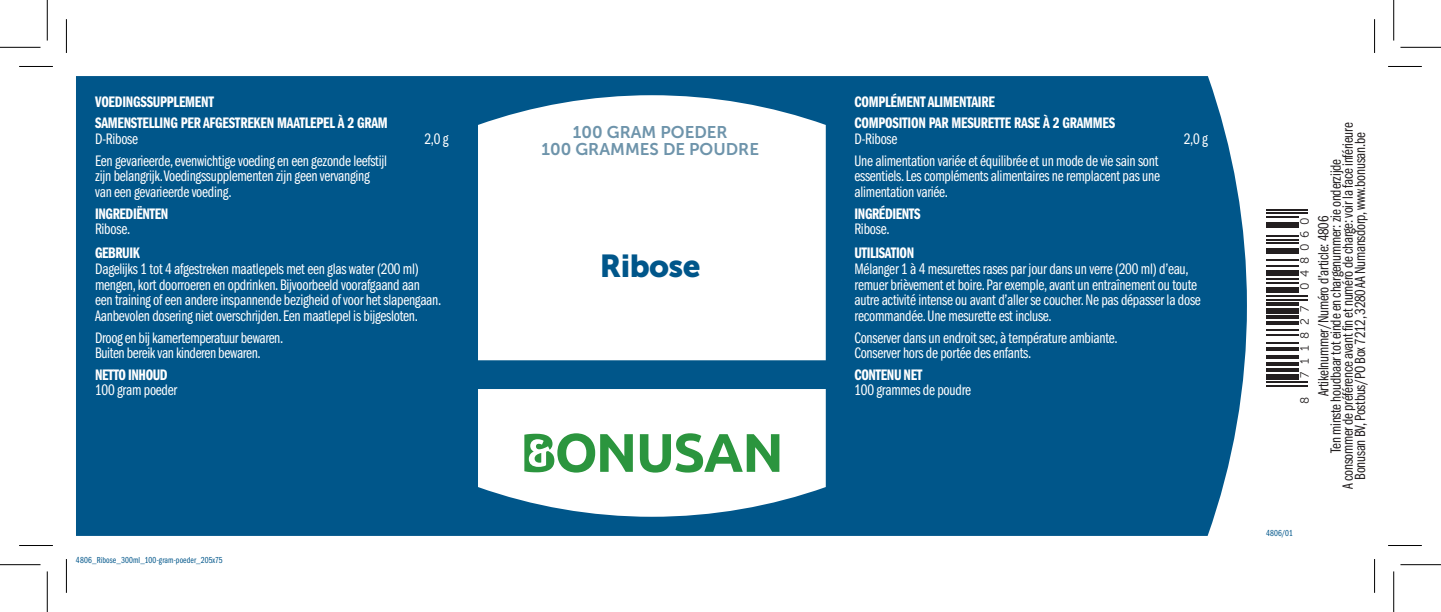
<style>
.page{position:relative;width:1441px;height:612px;background:#fff}
.page>*{position:absolute;margin:0;border:0;box-sizing:border-box;transform-origin:0 0}
.Productnaam{font:31.5px "Museo Sans 900";letter-spacing:-.02em;color:#00568a}
.Inhoud{font:16.88px "Museo Sans 700";color:#6e94ab}
.Body_Regular{font:15.75px/15.8px "Franklin Gothic Book Cmpr";letter-spacing:-.015em;color:#fff}
.Body_Regular_FRANS{font:15.75px/15.8px "Franklin Gothic Book Cmpr";letter-spacing:-.015em;color:#fff;text-align:justify}
.Body_Bold{font:15.75px "Franklin Gothic Demi Cmpr";letter-spacing:-.015em;color:#fff}
.Body_Regular-2{font:15.75px "Franklin Gothic Demi Cmpr";letter-spacing:-.025em;color:#fff}
.Body_Regular_FRANS-2{font:15.75px "Franklin Gothic Demi Cmpr";letter-spacing:-.025em;color:#fff}
.Artikelnummer{font:15.3px "Franklin Gothic Book Cmpr";letter-spacing:-.015em;color:#231f20}
.t1{font:11.92px "Museo Sans 300";letter-spacing:.5em;color:#231f20}
.Versienummer{font:9px "Franklin Gothic Book Cmpr";letter-spacing:.01em;color:#00568a}
.s1{font-family:"Franklin Gothic Demi Cmpr"}
</style>
<div class="page">
<div style="left:76px;top:76px;width:1170px;height:459px;background:#00568a"></div>
<svg style="left:478px;top:388px;width:347px;height:128px"></svg>
<svg style="left:478px;top:95px;width:347px;height:265px"></svg>
<svg style="left:640px;top:433px;width:139px;height:39px"></svg>
<svg style="left:524px;top:433px;width:109px;height:39px"></svg>
<hr style="left:1265px;top:384px;width:42px;height:2px;background:#231f20">
<hr style="left:1265px;top:381px;width:42px;height:1px;background:#231f20">
<div style="left:1265px;top:373px;width:32px;height:6px;background:#231f20"></div>
<svg style="left:1266px;top:368px;width:31px;height:3px"></svg>
<hr style="left:1265px;top:362px;width:32px;height:4px;background:#231f20">
<svg style="left:1266px;top:355px;width:31px;height:3px"></svg>
<hr style="left:1265px;top:347px;width:32px;height:3px;background:#231f20">
<hr style="left:1265px;top:341px;width:32px;height:2px;background:#231f20">
<hr style="left:1265px;top:334px;width:32px;height:2px;background:#231f20">
<hr style="left:1265px;top:328px;width:32px;height:2px;background:#231f20">
<hr style="left:1265px;top:321px;width:32px;height:4px;background:#231f20">
<hr style="left:1265px;top:315px;width:32px;height:4px;background:#231f20">
<div style="left:1265px;top:308px;width:32px;height:5px;background:#231f20"></div>
<hr style="left:1265px;top:302px;width:32px;height:4px;background:#231f20">
<hr style="left:1265px;top:298px;width:42px;height:2px;background:#231f20">
<hr style="left:1265px;top:294px;width:42px;height:2px;background:#231f20">
<div style="left:1265px;top:287px;width:32px;height:6px;background:#231f20"></div>
<hr style="left:1265px;top:281px;width:32px;height:2px;background:#231f20">
<hr style="left:1265px;top:278px;width:32px;height:2px;background:#231f20">
<div style="left:1265px;top:270px;width:32px;height:6px;background:#231f20"></div>
<hr style="left:1265px;top:265px;width:32px;height:1px;background:#231f20">
<hr style="left:1265px;top:259px;width:32px;height:2px;background:#231f20">
<div style="left:1265px;top:248px;width:32px;height:5px;background:#231f20"></div>
<hr style="left:1265px;top:242px;width:32px;height:2px;background:#231f20">
<hr style="left:1265px;top:238px;width:32px;height:2px;background:#231f20">
<hr style="left:1265px;top:235px;width:32px;height:1px;background:#231f20">
<div style="left:1265px;top:221px;width:32px;height:6px;background:#231f20"></div>
<hr style="left:1265px;top:216px;width:32px;height:2px;background:#231f20">
<hr style="left:1265px;top:212px;width:42px;height:2px;background:#231f20">
<hr style="left:1265px;top:208px;width:42px;height:2px;background:#231f20">
<hr style="left:19px;top:66px;width:34px;height:1px;background:#000">
<hr style="left:1387px;top:66px;width:34px;height:1px;background:#000">
<hr style="left:19px;top:544px;width:34px;height:1px;background:#000">
<hr style="left:1387px;top:544px;width:34px;height:1px;background:#000">
<hr style="left:66px;top:19px;width:1px;height:34px;background:#000">
<hr style="left:66px;top:558px;width:1px;height:34px;background:#000">
<hr style="left:1373px;top:19px;width:1px;height:34px;background:#000">
<hr style="left:1373px;top:558px;width:1px;height:34px;background:#000">
<hr style="left:0;top:47px;width:40px;height:1px;background:#000">
<hr style="left:1400px;top:47px;width:40px;height:1px;background:#000">
<hr style="left:0;top:563px;width:40px;height:1px;background:#000">
<hr style="left:1400px;top:563px;width:40px;height:1px;background:#000">
<hr style="left:47px;top:0;width:1px;height:40px;background:#000">
<hr style="left:47px;top:571px;width:1px;height:40px;background:#000">
<hr style="left:1393px;top:0;width:1px;height:40px;background:#000">
<hr style="left:1393px;top:571px;width:1px;height:40px;background:#000">
<p class="Body_Bold" style="left:95px;top:93px;width:120px">VOEDINGSSUPPLEMENT</p>
<p class="Body_Bold" style="left:95px;top:114px;width:294px">SAMENSTELLING PER AFGESTREKEN MAATLEPEL À 2 GRAM</p>
<p class="Body_Regular" style="left:95px;top:131px;width:44px">D-Ribose</p>
<p class="Body_Regular" style="left:424px;top:131px;width:26px">2,0 g</p>
<p class="Body_Regular" style="left:95px;top:153px;width:293px">Een gevarieerde, evenwichtige voeding en een gezonde leefstijl zijn belangrijk. Voedingssupplementen zijn geen vervanging</p>
<p class="Body_Regular" style="left:95px;top:184px;width:138px">van een gevarieerde voeding.</p>
<p class="Body_Bold" style="left:95px;top:204px;width:75px">INGREDIËNTEN</p>
<p class="Body_Regular" style="left:95px;top:221px;width:37px">Ribose.</p>
<p class="Body_Bold" style="left:95px;top:244px;width:46px">GEBRUIK</p>
<p class="Body_Regular" style="left:95px;top:261px;width:348px">Dagelijks 1 tot 4 afgestreken maatlepels met een glas water (200 ml) mengen, kort doorroeren en opdrinken. Bijvoorbeeld voorafgaand aan een training of een andere inspannende bezigheid of voor het slapengaan.<br>Aanbevolen dosering niet overschrijden. Een maatlepel is bijgesloten.</p>
<p class="Body_Regular" style="left:95px;top:329px;width:190px">Droog en bij kamertemperatuur bewaren.</p>
<p class="Body_Regular" style="left:95px;top:345px;width:167px">Buiten bereik van kinderen bewaren.</p>
<p class="Body_Regular-2" style="left:95px;top:365px;width:74px">NETTO INHOUD</p>
<p class="Body_Regular" style="left:95px;top:382px;width:84px">100 gram poeder</p>
<p class="Versienummer" style="left:76px;top:554px;width:148px">4806_Ribose_300ml_100-gram-poeder_205x75</p>
<p class="Inhoud" style="left:573px;top:122px;width:156px">100 GRAM POEDER</p>
<p class="Inhoud" style="left:541px;top:139px;width:219px">100 GRAMMES DE POUDRE</p>
<p class="Productnaam" style="left:600px;top:248px;width:102px">Ribose</p>
<p class="Body_Bold" style="left:854px;top:93px;width:142px">COMPLÉMENT ALIMENTAIRE</p>
<p class="Body_Bold" style="left:854px;top:114px;width:262px">COMPOSITION PAR MESURETTE RASE À 2 GRAMMES</p>
<p class="Body_Regular_FRANS" style="left:854px;top:131px;width:44px">D-Ribose</p>
<p class="Body_Regular_FRANS" style="left:1183px;top:131px;width:26px">2,0 g</p>
<p class="Body_Regular_FRANS" style="left:854px;top:153px;width:307px">Une alimentation variée et équilibrée et un mode de vie sain sont essentiels. Les compléments alimentaires ne remplacent pas une alimentation variée.</p>
<p class="Body_Regular_FRANS-2" style="left:854px;top:204px;width:68px">INGRÉDIENTS</p>
<p class="Body_Regular_FRANS" style="left:854px;top:221px;width:37px">Ribose.</p>
<p class="Body_Regular-2" style="left:854px;top:244px;width:61px">UTILISATION</p>
<p class="Body_Regular_FRANS" style="left:854px;top:261px;width:348px;text-align:left">Mélanger 1 à 4 mesurettes rases par jour dans un verre (200 ml) d’eau, remuer brièvement et boire. Par exemple, avant un entraînement ou toute autre activité intense ou avant d’aller se coucher. Ne pas dépasser la dose recommandée. Une mesurette est incluse.</p>
<p class="Body_Regular_FRANS" style="left:854px;top:329px;width:265px">Conserver dans un endroit sec, à température ambiante.</p>
<p class="Body_Regular_FRANS" style="left:854px;top:345px;width:178px">Conserver hors de portée des enfants.</p>
<p class="Body_Regular" style="left:854px;top:366px;width:118px"><span class="s1">CONTENU NET<br></span>100 grammes de poudre</p>
<p class="t1" style="left:1298px;top:290px;width:75px;rotate:-90deg">048060</p>
<p class="t1" style="left:1298px;top:377px;width:73px;rotate:-90deg">711827</p>
<p class="t1" style="left:1298px;top:404px;width:9px;rotate:-90deg">8</p>
<p class="Artikelnummer" style="left:1339px;top:489px;width:368px;rotate:-90deg">A consommer de préférence avant fin et numéro de charge: voir la face inférieure</p>
<p class="Artikelnummer" style="left:1351px;top:479px;width:348px;rotate:-90deg">Bonusan BV, Postbus/PO Box 7212, 3280 AA Numansdorp, www.bonusan.be</p>
<p class="Artikelnummer" style="left:1327px;top:452px;width:295px;rotate:-90deg">Ten minste houdbaar tot einde en chargenummer: zie onderzijde</p>
<p class="Artikelnummer" style="left:1315px;top:396px;width:182px;rotate:-90deg">Artikelnummer/Numéro d’article: 4806</p>
<p class="Versienummer" style="left:1265px;top:527px;width:28px">4806/01</p>
</div>
